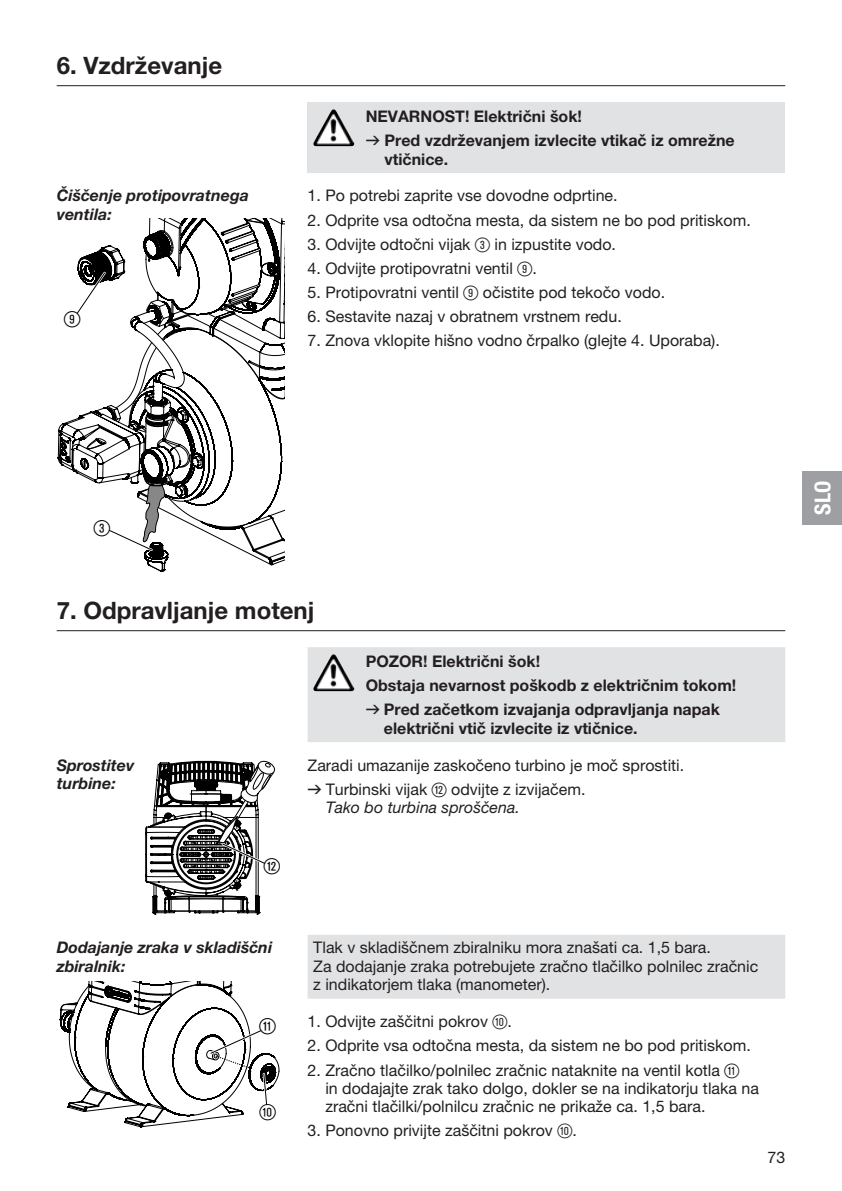
<style>
.page{position:relative;width:842px;height:1191px;background:#fff}
.page>*{position:absolute;margin:0;border:0;box-sizing:border-box;transform-origin:0 0}
.t1{font:700 24px "GARDENA Pro";color:#231f20}
.t2{font:22px "Ziffernim Kreisund Quadrat BQ";color:#000}
.t3{font:22px "GARDENA Pro Bo Cond";color:#fff}
.t4{font:16px/18.4px "GARDENA Pro";color:#231f20}
.t5{font:700 16px/24px "GARDENA Pro";color:#231f20}
.t6{font:italic 700 16px/18.4px "GARDENA Pro";color:#231f20}
.t7{font:italic 16px "GARDENA Pro";color:#231f20}
.s1{font-family:"Formdruck";font-weight:400}
.s2{font-family:"Ziffernim Kreisund Quadrat BQ";font-size:20px}
.s3{font-family:"Formdruck"}
</style>
<div class="page">
<div style="left:308px;top:102px;width:477px;height:71px;background:#e1e2e4"></div>
<hr style="left:57px;top:85px;width:728px;height:1px;background:#231f20">
<img style="left:315px;top:109px;width:18px;height:31px">
<svg style="left:57px;top:218px;width:228px;height:354px"></svg>
<svg style="left:308px;top:647px;width:477px;height:351px"></svg>
<hr style="left:57px;top:630px;width:728px;height:1px;background:#231f20">
<img style="left:315px;top:654px;width:18px;height:31px">
<svg style="left:145px;top:760px;width:130px;height:155px"></svg>
<svg style="left:59px;top:981px;width:221px;height:146px"></svg>
<div style="left:802px;top:471px;width:40px;height:53px;background:#9d9fa2"></div>
<h1 class="t1" style="left:57px;top:50px;width:167px">6. Vzdrževanje</h1>
<p class="t6" style="left:57px;top:186px;width:194px">Čiščenje protipovratnega ventila:</p>
<h2 class="t2" style="left:64px;top:307px;width:18px">9</h2>
<p class="t5" style="left:366px;top:104px;width:370px">NEVARNOST! Električni šok!<br><span class="s1">v</span> Pred vzdrževanjem izvlecite vtikač iz omrežne</p>
<p class="t5" style="left:384px;top:146px;width:65px">vtičnice.</p>
<p class="t4" style="left:308px;top:186px;width:311px">1. Po potrebi zaprite vse dovodne odprtine.</p>
<p class="t4" style="left:308px;top:210px;width:445px">2. Odprite vsa odtočna mesta, da sistem ne bo pod pritiskom.</p>
<p class="t4" style="left:308px;top:234px;width:310px">3. Odvijte odtočni vijak <span class="s2">3</span> in izpustite vodo.</p>
<p class="t4" style="left:308px;top:259px;width:231px">4. Odvijte protipovratni ventil <span class="s2">9</span>.</p>
<p class="t4" style="left:308px;top:283px;width:359px">5. Protipovratni ventil <span class="s2">9</span> očistite pod tekočo vodo.</p>
<p class="t4" style="left:308px;top:307px;width:316px">6. Sestavite nazaj v obratnem vrstnem redu.</p>
<p class="t4" style="left:308px;top:331px;width:414px">7. Znova vklopite hišno vodno črpalko (glejte 4. Uporaba).</p>
<h2 class="t2" style="left:94px;top:515px;width:18px">3</h2>
<h1 class="t1" style="left:57px;top:595px;width:259px">7. Odpravljanje motenj</h1>
<p class="t5" style="left:366px;top:649px;width:372px;text-indent:57px">! Električni šok!<br>Obstaja nevarnost poškodb z električnim tokom! <span class="s1">v</span> Pred začetkom izvajanja odpravljanja napak</p>
<p class="t5" style="left:384px;top:715px;width:255px">električni vtič izvlecite iz vtičnice.</p>
<p class="t5" style="left:366px;top:649px;width:24px">Pozor</p>
<p class="t6" style="left:57px;top:755px;width:79px">Sprostitev turbine:</p>
<h2 class="t2" style="left:264px;top:854px;width:18px">w</h2>
<p class="t4" style="left:308px;top:752px;width:378px;line-height:24px">Zaradi umazanije zaskočeno turbino je moč sprostiti. <span class="s3">v</span> Turbinski vijak <span class="s2">w</span> odvijte z izvijačem.</p>
<p class="t7" style="left:326px;top:797px;width:196px">Tako bo turbina sproščena.</p>
<p class="t6" style="left:57px;top:938px;width:217px">Dodajanje zraka v skladiščni zbiralnik:</p>
<h2 class="t2" style="left:260px;top:1013px;width:18px">q</h2>
<h2 class="t2" style="left:260px;top:1099px;width:18px">0</h2>
<p class="t4" style="left:313px;top:938px;width:447px">Tlak v skladiščnem zbiralniku mora znašati ca. 1,5 bara.<br>Za dodajanje zraka potrebujete zračno tlačilko polnilec zračnic z indikatorjem tlaka (manometer).</p>
<p class="t4" style="left:308px;top:1012px;width:206px">1. Odvijte zaščitni pokrov <span class="s2">0</span>.</p>
<p class="t4" style="left:308px;top:1036px;width:445px">2. Odprite vsa odtočna mesta, da sistem ne bo pod pritiskom.</p>
<p class="t4" style="left:325px;top:1060px;width:435px;text-indent:-18px">2. Zračno tlačilko/polnilec zračnic nataknite na ventil kotla <span class="s2">q<br></span>in dodajajte zrak tako dolgo, dokler se na indikatorju tlaka na zračni tlačilki/polnilcu zračnic ne prikaže ca. 1,5 bara.</p>
<p class="t4" style="left:308px;top:1121px;width:271px">3. Ponovno privijte zaščitni pokrov <span class="s2">0</span>.</p>
<p class="t4" style="left:767px;top:1147px;width:19px">73</p>
<h2 class="t3" style="left:809px;top:514px;width:35px;rotate:-90deg">SLO</h2>
</div>
